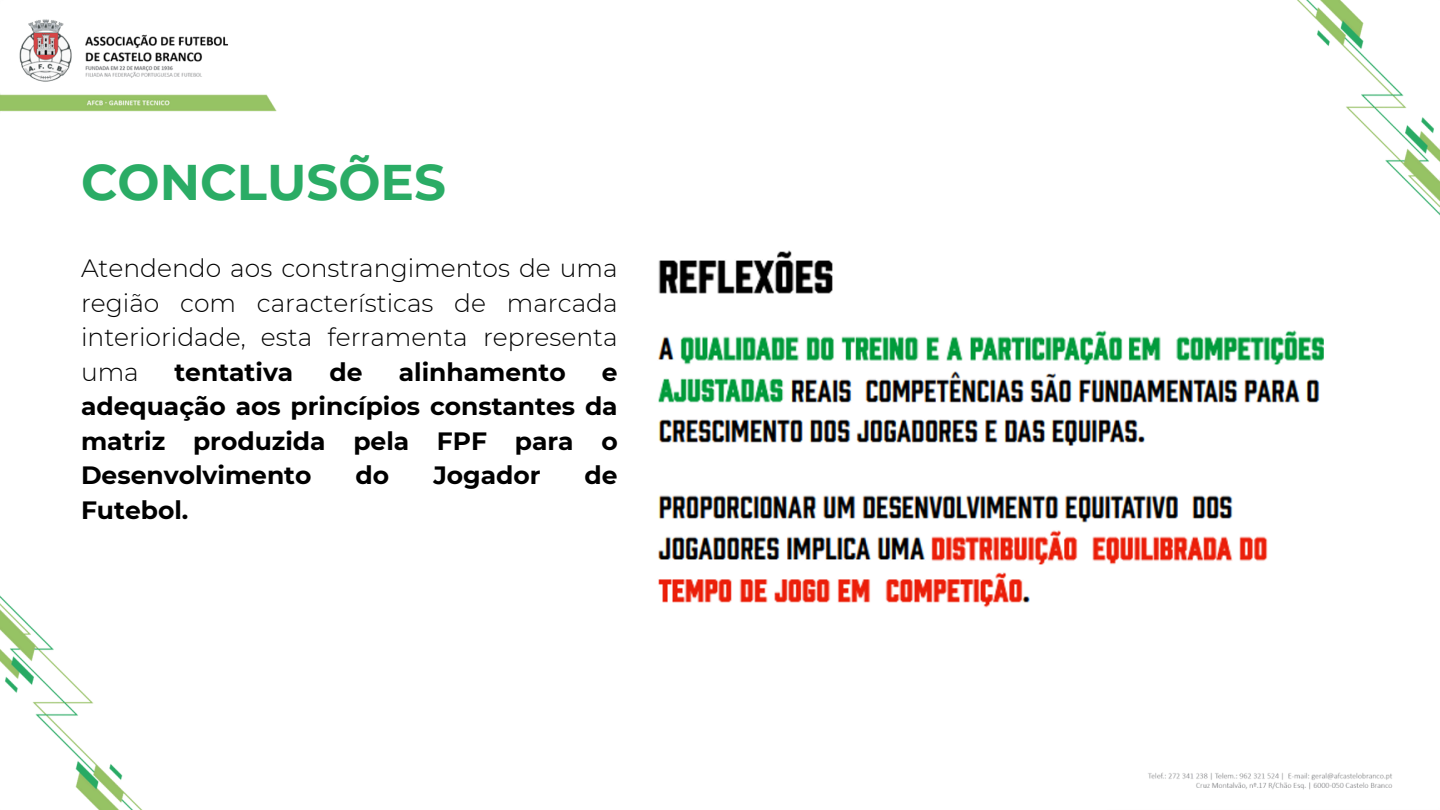
<style>
.page{position:relative;width:1440px;height:810px;background:#fff}
.page>*{position:absolute;margin:0;border:0;box-sizing:border-box;transform-origin:0 0}
.t1{font:700 50px "Montserrat";color:#2aac65}
.t2{font:700 25px/34.5px "Montserrat";color:#000;text-align:justify}
.t3{font:300 25px/34.5px "Montserrat";color:#000;text-align:justify}
</style>
<div class="page">
<img style="left:0;top:19px;width:277px;height:93px">
<img style="left:1148px;top:772px;width:245px;height:18px">
<img style="left:0;top:595px;width:143px;height:215px">
<img style="left:1297px;top:0;width:143px;height:216px">
<img style="left:658px;top:250px;width:666px;height:358px">
<p class="t1" style="left:81px;top:151px;width:366px">CONCLUSÕES</p>
<p class="t3" style="left:81px;top:251px;width:538px">Atendendo aos constrangimentos de uma região com características de marcada interioridade, esta ferramenta representa uma</p>
<p class="t2" style="left:174px;top:355px;width:120px">tentativa</p>
<p class="t2" style="left:330px;top:355px;width:35px">de</p>
<p class="t2" style="left:399px;top:355px;width:168px">alinhamento</p>
<p class="t2" style="left:81px;top:355px;width:538px;text-indent:521px">e adequação aos princípios constantes da matriz produzida pela FPF para o Desenvolvimento</p>
<p class="t2" style="left:356px;top:458px;width:35px">do</p>
<p class="t2" style="left:433px;top:458px;width:109px">Jogador</p>
<p class="t2" style="left:585px;top:458px;width:35px">de</p>
<p class="t2" style="left:81px;top:493px;width:109px">Futebol.</p>
</div>
